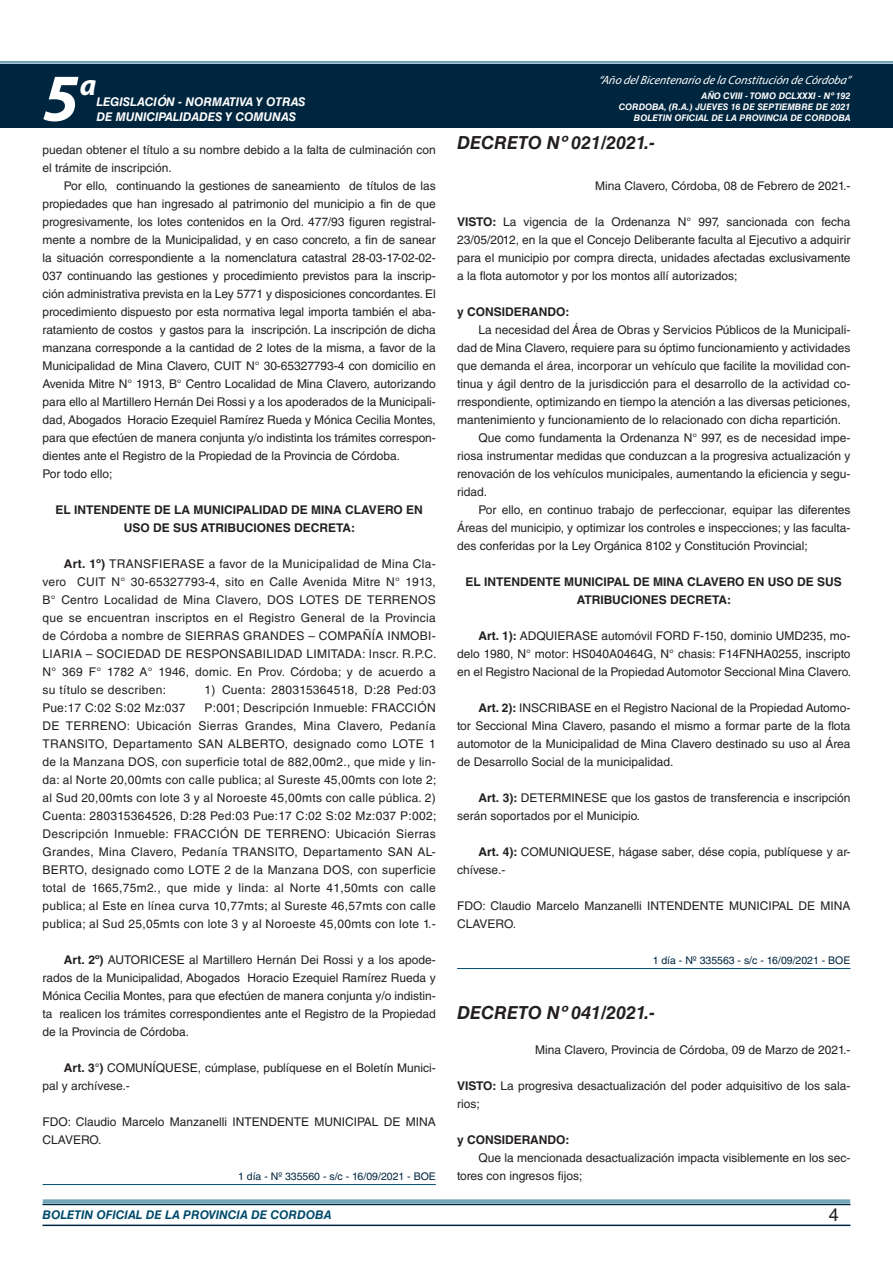
<style>
.page{position:relative;width:893px;height:1263px;background:#fff}
.page>*{position:absolute;margin:0;border:0;box-sizing:border-box;transform-origin:0 0}
.t1{font:italic 700 67.5px "Myriad Pro";color:#fff}
.t2{font:italic 700 30px "Myriad Pro";color:#fff}
.NOMBRE_DE_MINISTERIO{font:italic 700 18px "Helvetica LT Std";color:#231f20}
.t3{font:18px "Helvetica LT Std";color:#231f20}
.BASE{font:12px/18px "Helvetica LT Std";color:#231f20;text-align:justify}
.RESUELVE{font:700 12px/18px "Helvetica LT Std";color:#231f20;text-align:center}
.FECHA{font:12px "Helvetica LT Std";color:#231f20}
.t4{font:italic 700 12px "Helvetica LT Std";color:#fff}
.BASE-2{font:12px "Helvetica LT Std";letter-spacing:.025em;color:#231f20}
.t5{font:italic 12px "Myriad Pro";color:#fff}
.t6{font:italic 700 12px "Helvetica LT Std";color:#004b6c}
.BASE-3{font:700 12px "Helvetica LT Std";color:#231f20}
.FECHA_DE_VENCIMIENTO{font:10.5px "Helvetica LT Std";color:#00263f}
.t7{font:italic 700 9px/10.8px "Helvetica LT Std";color:#fff;text-align:right}
.s1{font-weight:700}
</style>
<div class="page">
<div style="left:0;top:61px;width:893px;height:6px;background:#fff;opacity:.75"></div>
<div style="left:0;top:64px;width:893px;height:64px;background:#00263f"></div>
<hr style="left:43px;top:1224px;width:807px;height:2px;background:#00263f">
<div style="left:42px;top:1198px;width:809px;height:8px;background:#fff;opacity:.75"></div>
<hr style="left:43px;top:1184px;width:393px;height:1px;background:#004b6c">
<hr style="left:457px;top:968px;width:393px;height:1px;background:#004b6c">
<h1 class="t1" style="left:43px;top:54px;width:38px">5</h1>
<h2 class="t2" style="left:80px;top:66px;width:18px">a</h2>
<p class="t4" style="left:96px;top:95px;width:211px">LEGISLACIÓN - NORMATIVA Y OTRAS</p>
<p class="t4" style="left:96px;top:109px;width:201px">DE MUNICIPALIDADES Y COMUNAS</p>
<p class="BASE" style="left:43px;top:141px;width:395px">puedan obtener el título a su nombre debido a la falta de culminación con el trámite de inscripción.</p>
<p class="BASE" style="left:43px;top:177px;width:395px;text-indent:21px">Por ello, continuando la gestiones de saneamiento de títulos de las propiedades que han ingresado al patrimonio del municipio a fin de que progresivamente, los lotes contenidos en la Ord. 477/93 figuren registral&shy;mente a nombre de la Municipalidad, y en caso concreto, a fin de sanear la situación correspondiente a la nomenclatura catastral 28-03-17-02-02- 037 continuando las gestiones y procedimiento previstos para la inscrip&shy;ción administrativa prevista en la Ley 5771 y disposiciones concordantes. El procedimiento dispuesto por esta normativa legal importa también el aba&shy;ratamiento de costos y gastos para la inscripción. La inscripción de dicha manzana corresponde a la cantidad de 2 lotes de la misma, a favor de la Municipalidad de Mina Clavero, CUIT N° 30-65327793-4 con domicilio en Avenida Mitre N° 1913, B° Centro Localidad de Mina Clavero, autorizando para ello al Martillero Hernán Dei Rossi y a los apoderados de la Municipali&shy;dad, Abogados Horacio Ezequiel Ramírez Rueda y Mónica Cecilia Montes, para que efectúen de manera conjunta y/o indistinta los trámites correspon&shy;dientes ante el Registro de la Propiedad de la Provincia de Córdoba.</p>
<p class="BASE" style="left:43px;top:465px;width:71px">Por todo ello;</p>
<p class="RESUELVE" style="left:56px;top:500px;width:369px">EL INTENDENTE DE LA MUNICIPALIDAD DE MINA CLAVERO EN<br>USO DE SUS ATRIBUCIONES DECRETA:</p>
<p class="BASE" style="left:43px;top:555px;width:396px;text-indent:21px"><span class="s1">Art. 1º)</span> TRANSFIERASE a favor de la Municipalidad de Mina Cla&shy;vero CUIT N° 30-65327793-4, sito en Calle Avenida Mitre N° 1913, B° Centro Localidad de Mina Clavero, DOS LOTES DE TERRENOS que se encuentran inscriptos en el Registro General de la Provincia de Córdoba a nombre de SIERRAS GRANDES – COMPAÑÍA INMOBI-LIARIA – SOCIEDAD DE RESPONSABILIDAD LIMITADA: Inscr. R.P.C.<br>N° 369 F° 1782 A° 1946, domic. En Prov. Córdoba; y de acuerdo a su título se describen:</p>
<p class="BASE-2" style="left:205px;top:683px;width:233px">1) Cuenta: 280315364518, D:28 Ped:03</p>
<p class="BASE" style="left:43px;top:699px;width:395px;text-indent:162px">P:001; Descripción Inmueble: FRACCIÓN DE TERRENO: Ubicación Sierras Grandes, Mina Clavero, Pedanía TRANSITO, Departamento SAN ALBERTO, designado como LOTE 1 de la Manzana DOS, con superficie total de 882,00m2., que mide y lin&shy;da: al Norte 20,00mts con calle publica; al Sureste 45,00mts con lote 2; al Sud 20,00mts con lote 3 y al Noroeste 45,00mts con calle pública. 2)<br>Cuenta: 280315364526, D:28 Ped:03 Pue:17 C:02 S:02 Mz:037 P:002; Descripción Inmueble: FRACCIÓN DE TERRENO: Ubicación Sierras Grandes, Mina Clavero, Pedanía TRANSITO, Departamento SAN AL-BERTO, designado como LOTE 2 de la Manzana DOS, con superficie total de 1665,75m2., que mide y linda: al Norte 41,50mts con calle publica; al Este en línea curva 10,77mts; al Sureste 46,57mts con calle publica; al Sud 25,05mts con lote 3 y al Noroeste 45,00mts con lote 1.-</p>
<p class="BASE" style="left:43px;top:951px;width:395px;text-indent:21px"><span class="s1">Art. 2º)</span> AUTORICESE al Martillero Hernán Dei Rossi y a los apode&shy;rados de la Municipalidad, Abogados Horacio Ezequiel Ramírez Rueda y Mónica Cecilia Montes, para que efectúen de manera conjunta y/o indistin&shy;ta realicen los trámites correspondientes ante el Registro de la Propiedad de la Provincia de Córdoba.</p>
<p class="BASE" style="left:43px;top:1059px;width:395px;text-indent:21px"><span class="s1">Art. 3°)</span> COMUNÍQUESE, cúmplase, publíquese en el Boletín Munici&shy;pal y archívese.-</p>
<p class="BASE" style="left:43px;top:1113px;width:395px">FDO: Claudio Marcelo Manzanelli INTENDENTE MUNICIPAL DE MINA<br>CLAVERO.</p>
<p class="FECHA_DE_VENCIMIENTO" style="left:238px;top:1170px;width:199px">1 día - Nº 335560 - s/c - 16/09/2021 - BOE</p>
<p class="BASE-2" style="left:43px;top:701px;width:145px">Pue:17 C:02 S:02 Mz:037</p>
<p class="t5" style="left:598px;top:72px;width:254px">“Año delBicentenario de la Constitución de Córdoba”</p>
<p class="t7" style="left:619px;top:91px;width:233px">AÑO CVIII - TOMO DCLXXXI - Nº 192<br>CORDOBA, (R.A.) JUEVES 16 DE SEPTIEMBRE DE 2021<br>BOLETIN OFICIAL DE LA PROVINCIA DE CORDOBA</p>
<p class="NOMBRE_DE_MINISTERIO" style="left:457px;top:131px;width:199px">DECRETO Nº 021/2021.-</p>
<p class="FECHA" style="left:595px;top:179px;width:257px">Mina Clavero, Córdoba, 08 de Febrero de 2021.-</p>
<p class="BASE" style="left:457px;top:213px;width:395px"><span class="s1">VISTO:</span> La vigencia de la Ordenanza N° 997, sancionada con fecha 23/05/2012, en la que el Concejo Deliberante faculta al Ejecutivo a adquirir para el municipio por compra directa, unidades afectadas exclusivamente a la flota automotor y por los montos allí autorizados;</p>
<p class="BASE-3" style="left:457px;top:304px;width:114px">y CONSIDERANDO:</p>
<p class="BASE" style="left:457px;top:321px;width:395px;text-indent:21px">La necesidad del Área de Obras y Servicios Públicos de la Municipali&shy;dad de Mina Clavero, requiere para su óptimo funcionamiento y actividades que demanda el área, incorporar un vehículo que facilite la movilidad con&shy;tinua y ágil dentro de la jurisdicción para el desarrollo de la actividad co&shy;rrespondiente, optimizando en tiempo la atención a las diversas peticiones, mantenimiento y funcionamiento de lo relacionado con dicha repartición.</p>
<p class="BASE" style="left:457px;top:429px;width:395px;text-indent:21px">Que como fundamenta la Ordenanza N° 997, es de necesidad impe&shy;riosa instrumentar medidas que conduzcan a la progresiva actualización y renovación de los vehículos municipales, aumentando la eficiencia y segu&shy;ridad.</p>
<p class="BASE" style="left:457px;top:501px;width:395px;text-indent:21px">Por ello, en continuo trabajo de perfeccionar, equipar las diferentes Áreas del municipio, y optimizar los controles e inspecciones; y las faculta&shy;des conferidas por la Ley Orgánica 8102 y Constitución Provincial;</p>
<p class="RESUELVE" style="left:466px;top:572px;width:378px">EL INTENDENTE MUNICIPAL DE MINA CLAVERO EN USO DE SUS<br>ATRIBUCIONES DECRETA:</p>
<p class="BASE" style="left:457px;top:627px;width:396px;text-indent:21px"><span class="s1">Art. 1):</span> ADQUIERASE automóvil FORD F-150, dominio UMD235, mo&shy;delo 1980, N° motor: HS040A0464G, N° chasis: F14FNHA0255, inscripto en el Registro Nacional de la Propiedad Automotor Seccional Mina Clavero.</p>
<p class="BASE" style="left:457px;top:699px;width:395px;text-indent:21px"><span class="s1">Art. 2):</span> INSCRIBASE en el Registro Nacional de la Propiedad Automo&shy;tor Seccional Mina Clavero, pasando el mismo a formar parte de la flota automotor de la Municipalidad de Mina Clavero destinado su uso al Área de Desarrollo Social de la municipalidad.</p>
<p class="BASE" style="left:457px;top:789px;width:395px;text-indent:21px"><span class="s1">Art. 3):</span> DETERMINESE que los gastos de transferencia e inscripción serán soportados por el Municipio.</p>
<p class="BASE" style="left:457px;top:843px;width:395px;text-indent:21px"><span class="s1">Art. 4):</span> COMUNIQUESE, hágase saber, dése copia, publíquese y ar&shy;chívese.-</p>
<p class="BASE" style="left:457px;top:897px;width:395px">FDO: Claudio Marcelo Manzanelli INTENDENTE MUNICIPAL DE MINA<br>CLAVERO.</p>
<p class="FECHA_DE_VENCIMIENTO" style="left:653px;top:954px;width:199px">1 día - Nº 335563 - s/c - 16/09/2021 - BOE</p>
<p class="NOMBRE_DE_MINISTERIO" style="left:457px;top:1002px;width:199px">DECRETO Nº 041/2021.-</p>
<p class="FECHA" style="left:535px;top:1043px;width:317px">Mina Clavero, Provincia de Córdoba, 09 de Marzo de 2021.-</p>
<p class="BASE" style="left:457px;top:1077px;width:395px"><span class="s1">VISTO:</span> La progresiva desactualización del poder adquisitivo de los sala&shy;rios;</p>
<p class="BASE-3" style="left:457px;top:1132px;width:114px">y CONSIDERANDO:</p>
<p class="BASE" style="left:457px;top:1149px;width:395px;text-indent:21px">Que la mencionada desactualización impacta visiblemente en los sec&shy;tores con ingresos fijos;</p>
<p class="t6" style="left:43px;top:1208px;width:290px">BOLETIN OFICIAL DE LA PROVINCIA DE CORDOBA</p>
<h3 class="t3" style="left:829px;top:1204px;width:12px">4</h3>
</div>
